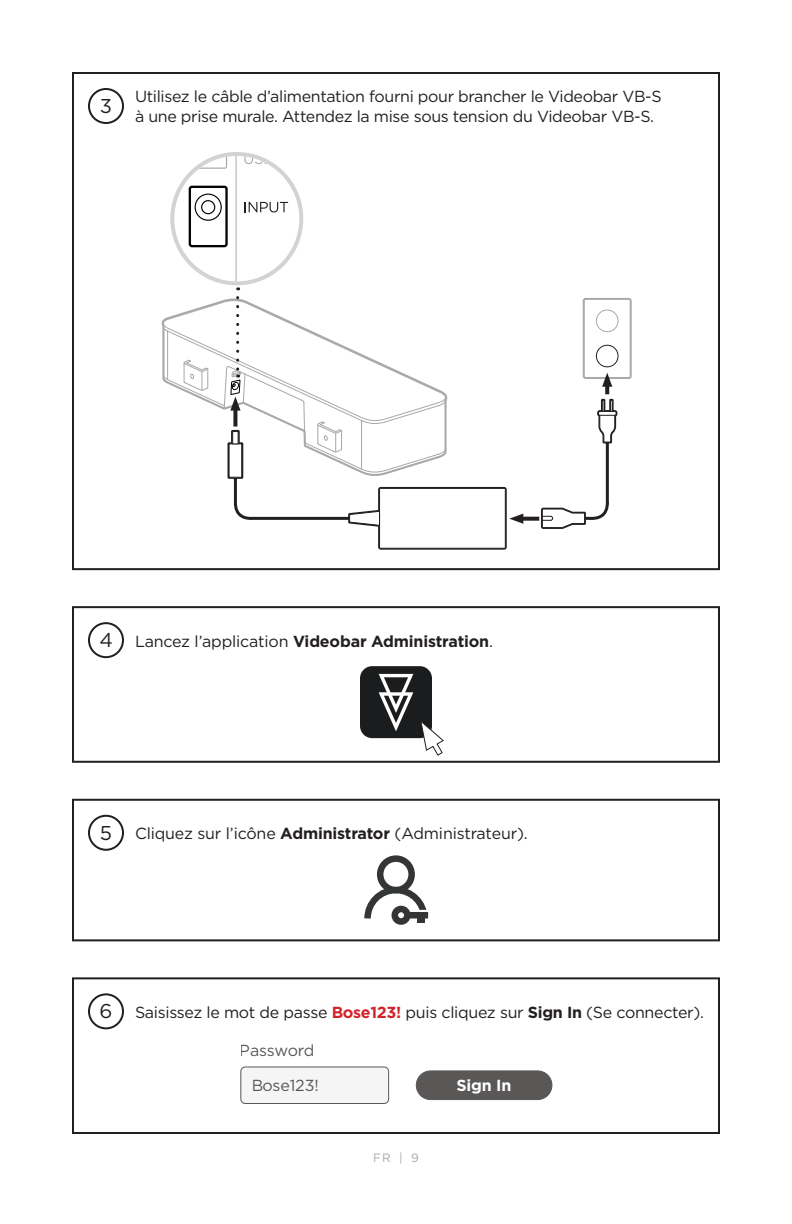
<style>
.page{position:relative;width:792px;height:1224px;background:#fff}
.page>*{position:absolute;margin:0;border:0;box-sizing:border-box;transform-origin:0 0}
.Body_Text{font:20px "Gotham";color:#231f20}
.Body_Text-2{font:16px/20px "Gotham";letter-spacing:-.02em;color:#231f20}
.Body_Text-3{font:700 16px "Gotham";letter-spacing:-.01em;color:#231f20}
.Body_Text-4{font:700 16px "Gotham";letter-spacing:-.01em;color:#fff}
.t1{font:12px "Gotham";color:#a7a9ac}
.s1{font-weight:400}
.s2{font-weight:700}
.s3{font-weight:700;color:#d2232a}
</style>
<div class="page">
<div style="left:241px;top:1067px;width:148px;height:36px;background:#f2f2f3;border-radius:4px"></div>
<div style="left:241px;top:1067px;width:148px;height:37px;border:1px solid #231f20;border-radius:4px"></div>
<div style="left:416px;top:1071px;width:136px;height:29px;background:#5a5757;border-radius:14px"></div>
<div style="left:416px;top:1071px;width:136px;height:29px;border:1px solid #231f20;border-radius:14px"></div>
<svg style="left:597px;top:398px;width:21px;height:45px"></svg>
<div style="left:583px;top:298px;width:49px;height:81px;border:2px solid #a7a9ac;border-radius:2px"></div>
<div style="left:596px;top:345px;width:23px;height:22px;border:1px solid #231f20;border-radius:50%"></div>
<div style="left:596px;top:310px;width:23px;height:22px;border:1px solid #a7a9ac;border-radius:50%"></div>
<svg style="left:605px;top:387px;width:4px;height:7px"></svg>
<svg style="left:602px;top:373px;width:10px;height:14px"></svg>
<hr style="left:606px;top:443px;width:3px;height:60px;background:#231f20">
<svg style="left:541px;top:500px;width:68px;height:29px"></svg>
<div style="left:360px;top:666px;width:72px;height:72px;background:#1b1c1d;border-radius:12px"></div>
<svg style="left:379px;top:674px;width:34px;height:57px"></svg>
<div style="left:72px;top:72px;width:648px;height:498px;border:2px solid #231f20"></div>
<div style="left:72px;top:606px;width:648px;height:157px;border:2px solid #231f20"></div>
<div style="left:72px;top:799px;width:648px;height:142px;border:2px solid #231f20"></div>
<div style="left:72px;top:977px;width:648px;height:157px;border:2px solid #231f20"></div>
<div style="left:88px;top:88px;width:36px;height:36px;border:2px solid #231f20;border-radius:50%"></div>
<div style="left:88px;top:622px;width:36px;height:36px;border:2px solid #231f20;border-radius:50%"></div>
<div style="left:88px;top:815px;width:36px;height:36px;border:2px solid #231f20;border-radius:50%"></div>
<div style="left:88px;top:993px;width:36px;height:36px;border:2px solid #231f20;border-radius:50%"></div>
<hr style="left:251px;top:517px;width:97px;height:3px;background:#231f20">
<svg style="left:233px;top:500px;width:21px;height:20px"></svg>
<hr style="left:234px;top:479px;width:3px;height:24px;background:#231f20">
<svg style="left:193px;top:157px;width:34px;height:12px"></svg>
<div style="left:189px;top:186px;width:39px;height:61px;border:2px solid #030505;border-radius:2px"></div>
<div style="left:195px;top:194px;width:27px;height:27px;border:1px solid #030505;border-radius:50%"></div>
<div style="left:201px;top:200px;width:14px;height:14px;border:1px solid #030505;border-radius:50%"></div>
<svg style="left:245px;top:202px;width:43px;height:10px"></svg>
<svg style="left:244px;top:157px;width:29px;height:7px"></svg>
<svg style="left:279px;top:167px;width:13px;height:14px"></svg>
<hr style="left:236px;top:156px;width:1px;height:125px;background:#a7a9ac">
<div style="left:170px;top:152px;width:133px;height:133px;border:4px solid #d1d3d4;border-radius:50%"></div>
<svg style="left:161px;top:298px;width:287px;height:181px"></svg>
<div style="left:229px;top:444px;width:13px;height:34px;background:#fff;border:1px solid #231f20"></div>
<div style="left:232px;top:431px;width:7px;height:13px;background:#fff;border:1px solid #231f20"></div>
<svg style="left:523px;top:517px;width:14px;height:4px"></svg>
<svg style="left:348px;top:487px;width:175px;height:63px"></svg>
<svg style="left:419px;top:721px;width:25px;height:35px"></svg>
<div style="left:377px;top:855px;width:38px;height:38px;border:6px solid #020304;border-radius:50%"></div>
<svg style="left:364px;top:884px;width:65px;height:41px"></svg>
<div style="left:410px;top:910px;width:18px;height:11px;background:#fff"></div>
<div style="left:392px;top:906px;width:19px;height:19px;border:6px solid #020304;border-radius:50%"></div>
<div style="left:407px;top:912px;width:21px;height:7px;background:#343536"></div>
<div style="left:417px;top:915px;width:7px;height:8px;background:#343536"></div>
<p class="Body_Text" style="left:100px;top:93px;width:14px">3</p>
<p class="Body_Text-2" style="left:135px;top:86px;width:528px">Utilisez le câble d’alimentation fourni pour brancher le Videobar VB-S à une prise murale. Attendez la mise sous tension du Videobar VB-S.</p>
<p class="Body_Text" style="left:99px;top:627px;width:15px">4</p>
<p class="Body_Text-3" style="left:135px;top:630px;width:359px"><span class="s1">Lancez l’application</span> Videobar Administration<span class="s1">.</span></p>
<p class="Body_Text" style="left:100px;top:820px;width:14px">5</p>
<p class="Body_Text-2" style="left:135px;top:823px;width:394px">Cliquez sur l’icône <span class="s2">Administrator</span> (Administrateur).</p>
<p class="Body_Text" style="left:100px;top:998px;width:14px">6</p>
<p class="Body_Text-2" style="left:135px;top:1002px;width:570px">Saisissez le mot de passe <span class="s3">Bose123!</span> puis cliquez sur <span class="s2">Sign In</span> (Se connecter).</p>
<p class="Body_Text-2" style="left:240px;top:1033px;width:80px;line-height:34.6px;text-align:right">Password<br>Bose123!</p>
<p class="Body_Text-4" style="left:456px;top:1075px;width:57px">Sign In</p>
<p class="t1" style="left:373px;top:1150px;width:47px">FR | 9</p>
</div>
